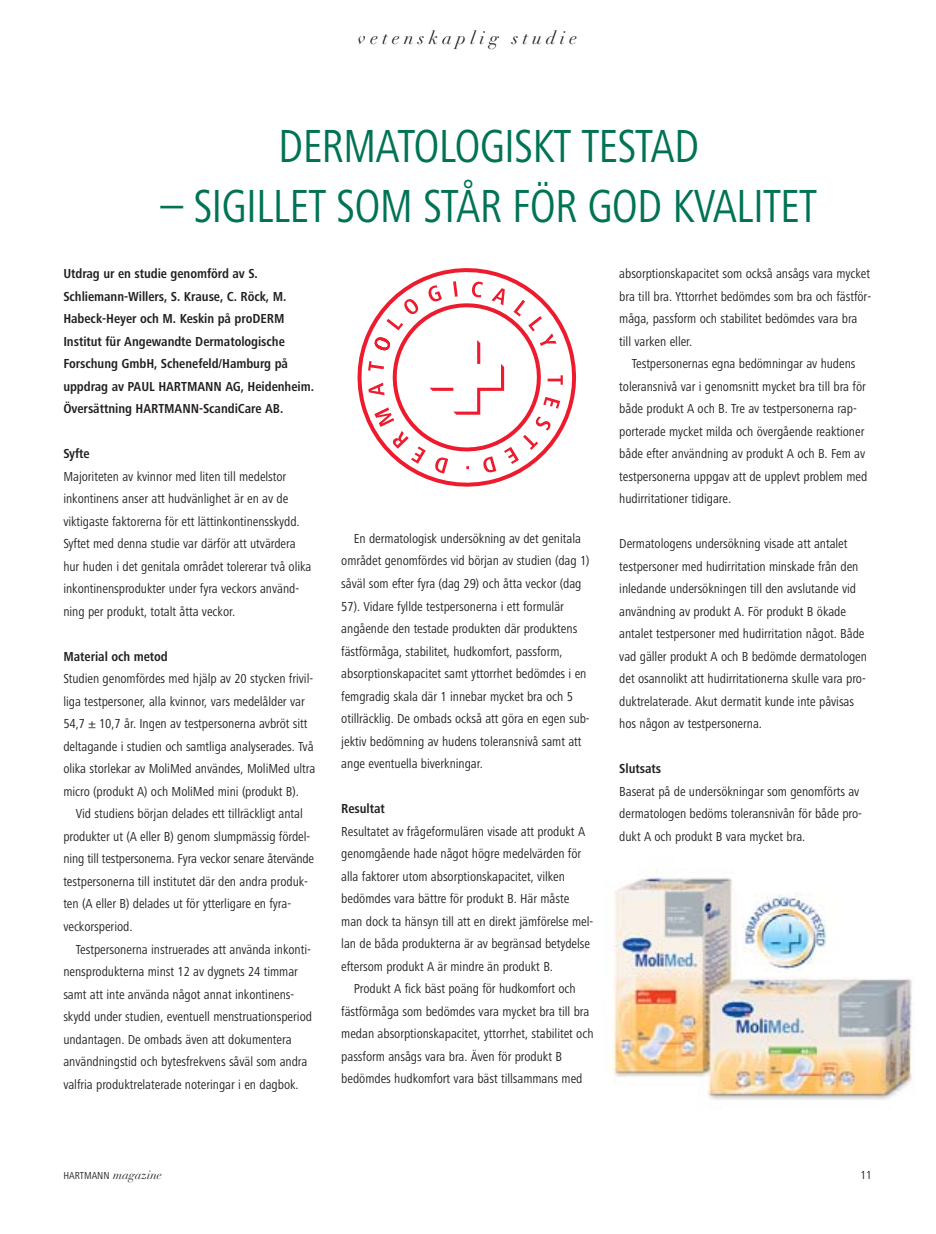
<style>
.page{position:relative;width:936px;height:1234px;background:#fff}
.page>*{position:absolute;margin:0;border:0;box-sizing:border-box;transform-origin:0 0}
.t1{font:condensed 48px "Frutiger Next LT";letter-spacing:-.02em;color:#007355;scale:.95 1}
.t2{font:italic 18px "Didot LH";letter-spacing:.24em;color:#231f20}
.t3{font:condensed 13.5px/22.5px "Frutiger Next LT";letter-spacing:-.005em;color:#231f20}
.t4{font:700 condensed 13.5px/22.5px "Frutiger Next LT";letter-spacing:-.005em;color:#231f20}
.t5{font:condensed 12px "Frutiger Next LT";color:#231f20}
.t6{font:condensed 10.5px "Frutiger Next LT";color:#231f20}
.s1{font-family:"Didot LH";font-style:italic;font-stretch:normal;font-size:12px}
</style>
<div class="page">
<svg style="left:357px;top:268px;width:557px;height:832px"></svg>
<h2 class="t2" style="left:358px;top:30px;width:221px">vetenskaplig studie</h2>
<h1 class="t1" style="left:278px;top:128px;width:444px">DERMATOLOGISKT TESTAD</h1>
<h1 class="t1" style="left:161px;top:188px;width:692px">– SIGILLET SOM STÅR FÖR GOD KVALITET</h1>
<p class="t4" style="left:63px;top:263px;width:252px">Utdrag ur en studie genomförd av S.<br>Schliemann-Willers, S. Krause, C. Röck, M.<br>Habeck-Heyer och M. Keskin på proDERM Institut für Angewandte Dermatologische Forschung GmbH, Schenefeld/Hamburg på uppdrag av PAUL HARTMANN AG, Heidenheim.<br>Översättning HARTMANN-ScandiCare AB.</p>
<p class="t4" style="left:63px;top:443px;width:28px">Syfte</p>
<p class="t3" style="left:63px;top:466px;width:249px">Majoriteten av kvinnor med liten till medelstor inkontinens anser att hudvänlighet är en av de viktigaste faktorerna för ett lättinkontinensskydd.<br>Syftet med denna studie var därför att utvärdera hur huden i det genitala området tolererar två olika inkontinensprodukter under fyra veckors använd&shy;ning per produkt, totalt åtta veckor.</p>
<p class="t4" style="left:63px;top:646px;width:106px">Material och metod</p>
<p class="t3" style="left:63px;top:668px;width:253px">Studien genomfördes med hjälp av 20 stycken frivil&shy;liga testpersoner, alla kvinnor, vars medelålder var 54,7 ± 10,7 år. Ingen av testpersonerna avbröt sitt deltagande i studien och samtliga analyserades. Två olika storlekar av MoliMed användes, MoliMed ultra micro (produkt A) och MoliMed mini (produkt B).</p>
<p class="t3" style="left:63px;top:803px;width:252px;text-indent:12px">Vid studiens början delades ett tillräckligt antal produkter ut (A eller B) genom slumpmässig fördel&shy;ning till testpersonerna. Fyra veckor senare återvände testpersonerna till institutet där den andra produk&shy;ten (A eller B) delades ut för ytterligare en fyra&shy;veckorsperiod.</p>
<p class="t3" style="left:63px;top:938px;width:250px;text-indent:12px">Testpersonerna instruerades att använda inkonti&shy;nensprodukterna minst 12 av dygnets 24 timmar samt att inte använda något annat inkontinens&shy;skydd under studien, eventuell menstruationsperiod undantagen. De ombads även att dokumentera användningstid och bytesfrekvens såväl som andra valfria produktrelaterade noteringar i en dagbok.</p>
<p class="t3" style="left:341px;top:528px;width:250px;text-indent:12px">En dermatologisk undersökning av det genitala området genomfördes vid början av studien (dag 1) såväl som efter fyra (dag 29) och åtta veckor (dag 57). Vidare fyllde testpersonerna i ett formulär angående den testade produkten där produktens fästförmåga, stabilitet, hudkomfort, passform, absorptionskapacitet samt yttorrhet bedömdes i en femgradig skala där 1 innebar mycket bra och 5 otillräcklig. De ombads också att göra en egen sub&shy;jektiv bedömning av hudens toleransnivå samt att ange eventuella biverkningar.</p>
<p class="t4" style="left:341px;top:798px;width:45px">Resultat</p>
<p class="t3" style="left:341px;top:821px;width:253px">Resultatet av frågeformulären visade att produkt A genomgående hade något högre medelvärden för alla faktorer utom absorptionskapacitet, vilken bedömdes vara bättre för produkt B. Här måste man dock ta hänsyn till att en direkt jämförelse mel&shy;lan de båda produkterna är av begränsad betydelse eftersom produkt A är mindre än produkt B.</p>
<p class="t3" style="left:341px;top:978px;width:254px;text-indent:12px">Produkt A fick bäst poäng för hudkomfort och fästförmåga som bedömdes vara mycket bra till bra medan absorptionskapacitet, yttorrhet, stabilitet och passform ansågs vara bra. Även för produkt B bedömdes hudkomfort vara bäst tillsammans med</p>
<p class="t3" style="left:619px;top:263px;width:253px">absorptionskapacitet som också ansågs vara mycket bra till bra. Yttorrhet bedömdes som bra och fästför&shy;måga, passform och stabilitet bedömdes vara bra till varken eller.</p>
<p class="t3" style="left:619px;top:353px;width:249px;text-indent:12px">Testpersonernas egna bedömningar av hudens toleransnivå var i genomsnitt mycket bra till bra för både produkt A och B. Tre av testpersonerna rap&shy;porterade mycket milda och övergående reaktioner både efter användning av produkt A och B. Fem av testpersonerna uppgav att de upplevt problem med hudirritationer tidigare.</p>
<p class="t3" style="left:619px;top:533px;width:249px">Dermatologens undersökning visade att antalet testpersoner med hudirritation minskade från den inledande undersökningen till den avslutande vid användning av produkt A. För produkt B ökade antalet testpersoner med hudirritation något. Både vad gäller produkt A och B bedömde dermatologen det osannolikt att hudirritationerna skulle vara pro&shy;duktrelaterade. Akut dermatit kunde inte påvisas hos någon av testpersonerna.</p>
<p class="t4" style="left:619px;top:758px;width:43px">Slutsats</p>
<p class="t3" style="left:619px;top:781px;width:244px">Baserat på de undersökningar som genomförts av dermatologen bedöms toleransnivån för både pro&shy;dukt A och produkt B vara mycket bra.</p>
<p class="t6" style="left:63px;top:1171px;width:100px">HARTMANN <span class="s1">magazine</span></p>
<p class="t5" style="left:860px;top:1169px;width:13px">11</p>
</div>
